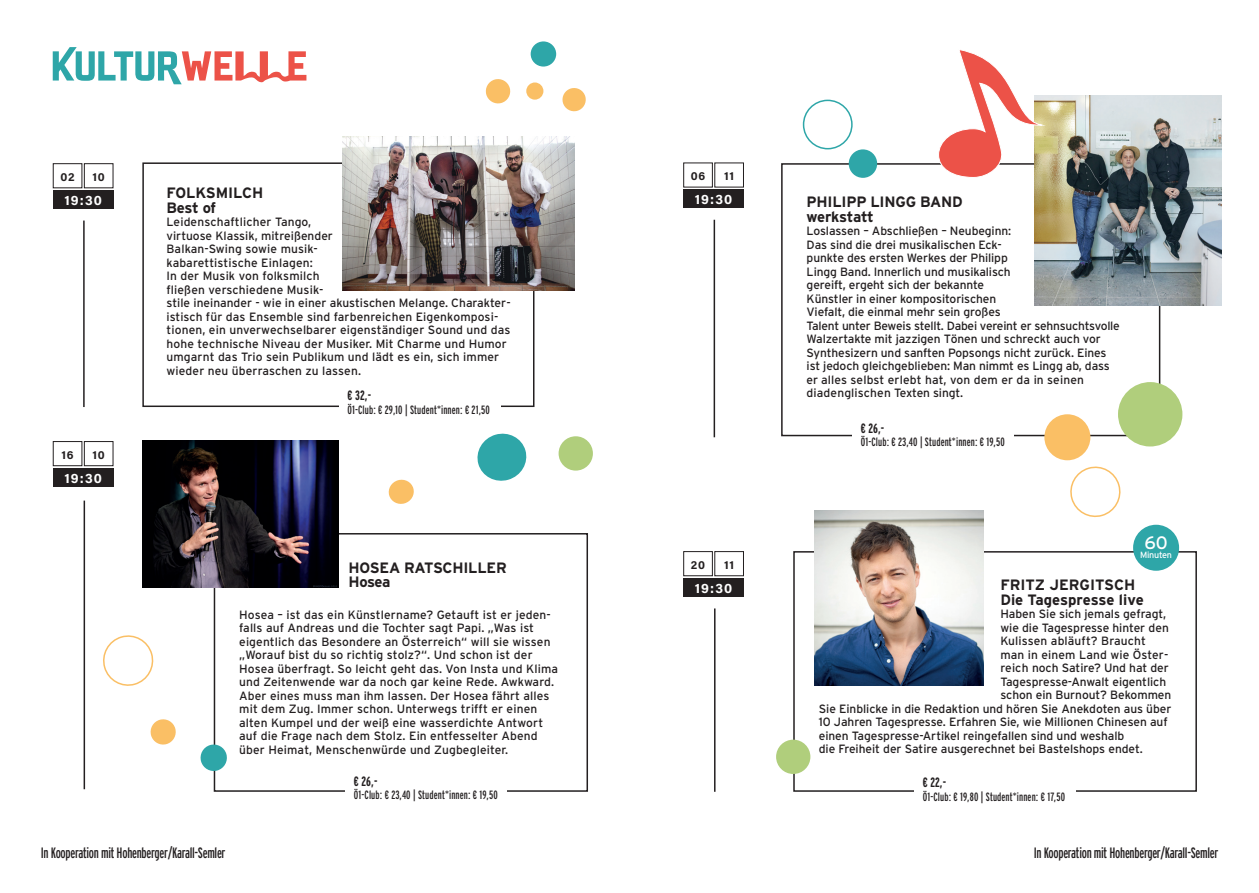
<style>
.page{position:relative;width:1259px;height:893px;background:#fff}
.page>*{position:absolute;margin:0;border:0;box-sizing:border-box;transform-origin:0 0}
.t1{font:18px "Interstate";color:#fff}
.t2{font:700 15px/14.7px "Interstate";letter-spacing:-.015em;color:#231f20}
.t3{font:15px "Interstate Compressed";letter-spacing:-.02em;color:#231f20}
.t4{font:700 13.8px "Acumin Pro";letter-spacing:.075em;color:#fff}
.t5{font:700 13.5px "Interstate Compressed";color:#231f20}
.t6{font:12px/13.5px "Interstate";color:#231f20}
.t7{font:12px "Interstate Compressed";letter-spacing:.01em;color:#231f20}
.t8{font:700 11.85px "Acumin Pro";letter-spacing:.075em;color:#231f20}
.t9{font:9px "Interstate";letter-spacing:-.03em;color:#fff}
</style>
<div class="page">
<div style="left:142px;top:162px;width:392px;height:245px;border:2px solid #231f20"></div>
<div style="left:53px;top:163px;width:29px;height:25px;border:1px solid #231f20"></div>
<div style="left:53px;top:190px;width:61px;height:18px;background:#231f20"></div>
<div style="left:84px;top:163px;width:29px;height:25px;border:1px solid #231f20"></div>
<hr style="left:83px;top:221px;width:2px;height:186px;background:#231f20">
<svg style="left:562px;top:88px;width:24px;height:24px"></svg>
<svg style="left:485px;top:79px;width:26px;height:25px"></svg>
<div style="left:526px;top:82px;width:17px;height:18px;background:#fabf65;border-radius:50%"></div>
<img style="left:343px;top:136px;width:232px;height:154px">
<div style="left:530px;top:41px;width:26px;height:26px;background:#2ea6a8;border-radius:50%"></div>
<svg style="left:53px;top:47px;width:253px;height:37px"></svg>
<div style="left:53px;top:441px;width:29px;height:25px;border:1px solid #231f20"></div>
<div style="left:53px;top:468px;width:61px;height:18px;background:#231f20"></div>
<div style="left:84px;top:441px;width:29px;height:25px;border:1px solid #231f20"></div>
<hr style="left:84px;top:501px;width:1px;height:288px;background:#231f20">
<div style="left:214px;top:533px;width:374px;height:259px;border:2px solid #231f20"></div>
<svg style="left:103px;top:635px;width:51px;height:51px"></svg>
<svg style="left:150px;top:719px;width:26px;height:26px"></svg>
<svg style="left:200px;top:743px;width:27px;height:29px"></svg>
<svg style="left:388px;top:479px;width:26px;height:25px"></svg>
<img style="left:142px;top:440px;width:197px;height:148px">
<svg style="left:477px;top:433px;width:50px;height:48px"></svg>
<div style="left:558px;top:436px;width:35px;height:35px;background:#b0ce7c;border-radius:50%"></div>
<div style="left:793px;top:551px;width:404px;height:241px;border:2px solid #231f20"></div>
<div style="left:683px;top:162px;width:30px;height:26px;border:1px solid #231f20"></div>
<div style="left:683px;top:189px;width:61px;height:19px;background:#231f20"></div>
<hr style="left:713px;top:220px;width:2px;height:217px;background:#231f20">
<div style="left:802px;top:99px;width:51px;height:51px;border:2px solid #2ea6a8;border-radius:50%"></div>
<div style="left:848px;top:149px;width:29px;height:29px;background:#2ea6a8;border-radius:50%"></div>
<img style="left:1034px;top:95px;width:187px;height:210px">
<div style="left:1044px;top:414px;width:46px;height:46px;background:#fabf65;border-radius:50%"></div>
<svg style="left:937px;top:50px;width:111px;height:128px"></svg>
<img style="left:815px;top:511px;width:168px;height:174px">
<div style="left:776px;top:740px;width:34px;height:34px;background:#b0ce7c;border-radius:50%"></div>
<div style="left:683px;top:551px;width:30px;height:25px;border:1px solid #231f20"></div>
<div style="left:683px;top:578px;width:61px;height:18px;background:#231f20"></div>
<div style="left:714px;top:551px;width:30px;height:25px;border:1px solid #231f20"></div>
<hr style="left:714px;top:608px;width:1px;height:184px;background:#231f20">
<div style="left:345px;top:774px;width:162px;height:30px;background:#fff"></div>
<div style="left:914px;top:775px;width:162px;height:31px;background:#fff"></div>
<div style="left:339px;top:388px;width:161px;height:31px;background:#fff"></div>
<svg style="left:1070px;top:466px;width:51px;height:52px"></svg>
<div style="left:1133px;top:525px;width:46px;height:46px;background:#2ea6a8;border-radius:50%"></div>
<div style="left:1117px;top:382px;width:65px;height:65px;background:#b0ce7c;border-radius:50%"></div>
<p class="t8" style="left:60px;top:168px;width:16px">02</p>
<p class="t4" style="left:64px;top:191px;width:39px">19:30</p>
<p class="t8" style="left:92px;top:168px;width:14px">10</p>
<p class="t8" style="left:61px;top:446px;width:14px">16</p>
<p class="t4" style="left:64px;top:468px;width:39px">19:30</p>
<p class="t8" style="left:92px;top:446px;width:14px">10</p>
<p class="t2" style="left:166px;top:185px;width:98px">FOLKSMILCH<br>Best of</p>
<p class="t6" style="left:166px;top:215px;width:346px">Leidenschaftlicher Tango,<br>virtuose Klassik, mitreißender<br>Balkan-Swing sowie musik-<br>kabarettistische Einlagen:<br>In der Musik von folksmilch<br>fließen verschiedene Musik-<br>stile ineinander - wie in einer akustischen Melange. Charakter&shy;istisch für das Ensemble sind farbenreichen Eigenkomposi&shy;tionen, ein unverwechselbarer eigenständiger Sound und das hohe technische Niveau der Musiker. Mit Charme und Humor umgarnt das Trio sein Publikum und lädt es ein, sich immer wieder neu überraschen zu lassen.</p>
<p class="t5" style="left:347px;top:388px;width:25px">€ 32,-</p>
<p class="t7" style="left:347px;top:403px;width:144px">Ö1-Club: € 29,10 | Student*innen: € 21,50</p>
<p class="t2" style="left:348px;top:560px;width:160px">HOSEA RATSCHILLER<br>Hosea</p>
<p class="t6" style="left:239px;top:608px;width:320px">Hosea – ist das ein Künstlername? Getauft ist er jeden&shy;falls auf Andreas und die Tochter sagt Papi. „Was ist eigentlich das Besondere an Österreich“ will sie wissen „Worauf bist du so richtig stolz?“. Und schon ist der Hosea überfragt. So leicht geht das. Von Insta und Klima und Zeitenwende war da noch gar keine Rede. Awkward.<br>Aber eines muss man ihm lassen. Der Hosea fährt alles mit dem Zug. Immer schon. Unterwegs trifft er einen alten Kumpel und der weiß eine wasserdichte Antwort auf die Frage nach dem Stolz. Ein entfesselter Abend über Heimat, Menschenwürde und Zugbegleiter.</p>
<p class="t5" style="left:354px;top:774px;width:25px">€ 26,-</p>
<p class="t7" style="left:354px;top:788px;width:145px">Ö1-Club: € 23,40 | Student*innen: € 19,50</p>
<p class="t3" style="left:41px;top:844px;width:186px">In Kooperation mit Hohenberger/Karall-Semler</p>
<p class="t8" style="left:690px;top:168px;width:16px">06</p>
<p class="t4" style="left:695px;top:190px;width:39px">19:30</p>
<p class="t8" style="left:724px;top:168px;width:11px">11</p>
<p class="t8" style="left:691px;top:556px;width:16px">20</p>
<p class="t4" style="left:695px;top:578px;width:39px">19:30</p>
<p class="t8" style="left:724px;top:556px;width:11px">11</p>
<p class="t2" style="left:806px;top:194px;width:158px">PHILIPP LINGG BAND werkstatt</p>
<p class="t6" style="left:806px;top:224px;width:315px">Loslassen – Abschließen – Neubeginn:<br>Das sind die drei musikalischen Eck-<br>punkte des ersten Werkes der Philipp<br>Lingg Band. Innerlich und musikalisch<br>gereift, ergeht sich der bekannte<br>Künstler in einer kompositorischen<br>Viefalt, die einmal mehr sein großes<br>Talent unter Beweis stellt. Dabei vereint er sehnsuchtsvolle Walzertakte mit jazzigen Tönen und schreckt auch vor Synthesizern und sanften Popsongs nicht zurück. Eines ist jedoch gleichgeblieben: Man nimmt es Lingg ab, dass er alles selbst erlebt hat, von dem er da in seinen diadenglischen Texten singt.</p>
<p class="t5" style="left:861px;top:421px;width:25px">€ 26,-</p>
<p class="t7" style="left:861px;top:435px;width:145px">Ö1-Club: € 23,40 | Student*innen: € 19,50</p>
<h1 class="t1" style="left:1144px;top:532px;width:25px">60</h1>
<p class="t9" style="left:1140px;top:550px;width:33px">Minuten</p>
<p class="t2" style="left:1000px;top:577px;width:145px">FRITZ JERGITSCH<br>Die Tagespresse live</p>
<p class="t6" style="left:1000px;top:607px;width:167px">Haben Sie sich jemals gefragt,</p>
<p class="t6" style="left:1000px;top:621px;width:170px">wie die Tagespresse hinter den</p>
<p class="t6" style="left:1000px;top:634px;width:147px">Kulissen abläuft? Braucht</p>
<p class="t6" style="left:1000px;top:648px;width:170px">man in einem Land wie Öster-</p>
<p class="t6" style="left:1000px;top:661px;width:170px">reich noch Satire? Und hat der</p>
<p class="t6" style="left:1000px;top:675px;width:167px">Tagespresse-Anwalt eigentlich</p>
<p class="t6" style="left:1000px;top:688px;width:172px">schon ein Burnout? Bekommen</p>
<p class="t6" style="left:819px;top:702px;width:354px">Sie Einblicke in die Redaktion und hören Sie Anekdoten aus über</p>
<p class="t6" style="left:819px;top:715px;width:350px">10 Jahren Tagespresse. Erfahren Sie, wie Millionen Chinesen auf</p>
<p class="t6" style="left:819px;top:729px;width:307px">einen Tagespresse-Artikel reingefallen sind und weshalb</p>
<p class="t6" style="left:819px;top:742px;width:325px">die Freiheit der Satire ausgerechnet bei Bastelshops endet.</p>
<p class="t5" style="left:922px;top:775px;width:25px">€ 22,-</p>
<p class="t7" style="left:922px;top:790px;width:144px">Ö1-Club: € 19,80 | Student*innen: € 17,50</p>
<p class="t3" style="left:1033px;top:844px;width:186px">In Kooperation mit Hohenberger/Karall-Semler</p>
</div>
